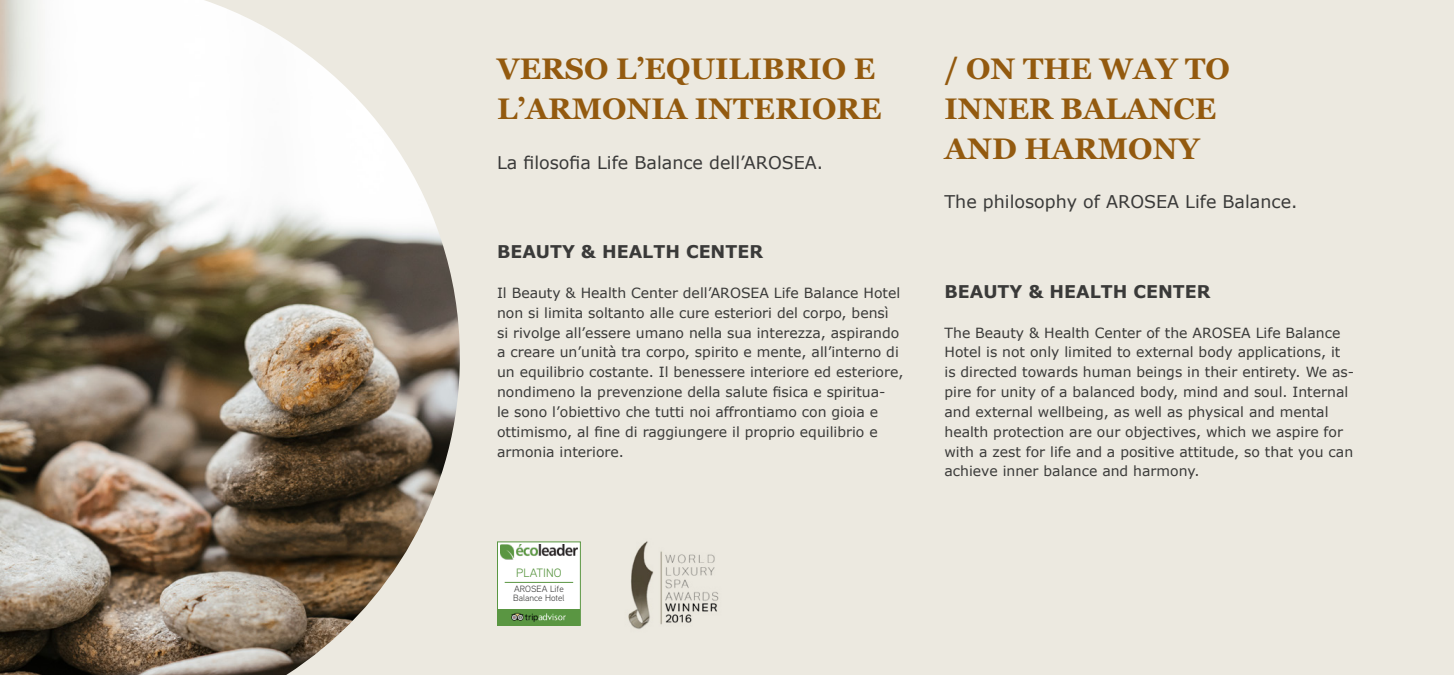
<style>
.page{position:relative;width:1454px;height:675px;background:#fff}
.page>*{position:absolute;margin:0;border:0;box-sizing:border-box;transform-origin:0 0}
.t1{font:700 29.75px/39.7px "Georgia";color:#935a0f}
.t2{font:17.5px "Verdana";color:#3a3a39}
.t3{font:700 17.5px "Verdana";color:#3a3a39}
.t4{font:14px/19.8px "Verdana";color:#3a3a39}
.t5{font:12.08px "Aaux Next";color:#5a9642}
.t6{font:9.1px/9.1px "Aaux Next";color:#3a3a39}
</style>
<div class="page">
<div style="left:0;top:0;width:1453px;height:675px;background:#ece9e0"></div>
<img style="left:0;top:0;width:460px;height:675px">
<img style="left:628px;top:541px;width:91px;height:88px">
<div style="left:497px;top:541px;width:84px;height:84px;background:#fff;border:1px solid #5a9642"></div>
<img style="left:500px;top:545px;width:77px;height:15px">
<div style="left:497px;top:609px;width:83px;height:16px;background:#5a9642"></div>
<img style="left:511px;top:612px;width:55px;height:10px">
<hr style="left:505px;top:582px;width:68px;height:1px;background:#5a9642">
<h1 class="t1" style="left:497px;top:48px;width:386px">VERSO L’EQUILIBRIO E<br>L’ARMONIA INTERIORE</h1>
<p class="t2" style="left:497px;top:151px;width:328px">La filosofia Life Balance dell’AROSEA.</p>
<p class="t3" style="left:497px;top:240px;width:267px">BEAUTY &amp; HEALTH CENTER</p>
<p class="t4" style="left:497px;top:283px;width:408px">Il Beauty &amp; Health Center dell’AROSEA Life Balance Hotel non si limita soltanto alle cure esteriori del corpo, bensì<br>si rivolge all’essere umano nella sua interezza, aspirando a creare un’unità tra corpo, spirito e mente, all’interno di un equilibrio costante. Il benessere interiore ed esteriore, nondimeno la prevenzione della salute fisica e spiritua-<br>le sono l’obiettivo che tutti noi affrontiamo con gioia e ottimismo, al fine di raggiungere il proprio equilibrio e armonia interiore.</p>
<p class="t5" style="left:516px;top:565px;width:47px">PLATINO</p>
<p class="t6" style="left:513px;top:584px;width:53px">AROSEA Life<br>Balance Hotel</p>
<h1 class="t1" style="left:944px;top:48px;width:287px">/ ON THE WAY TO<br>INNER BALANCE<br>AND HARMONY</h1>
<p class="t2" style="left:944px;top:191px;width:354px">The philosophy of AROSEA Life Balance.</p>
<p class="t3" style="left:944px;top:280px;width:267px">BEAUTY &amp; HEALTH CENTER</p>
<p class="t4" style="left:944px;top:323px;width:411px">The Beauty &amp; Health Center of the AROSEA Life Balance Hotel is not only limited to external body applications, it is directed towards human beings in their entirety. We as&shy;pire for unity of a balanced body, mind and soul. Internal and external wellbeing, as well as physical and mental health protection are our objectives, which we aspire for with a zest for life and a positive attitude, so that you can achieve inner balance and harmony.</p>
</div>
